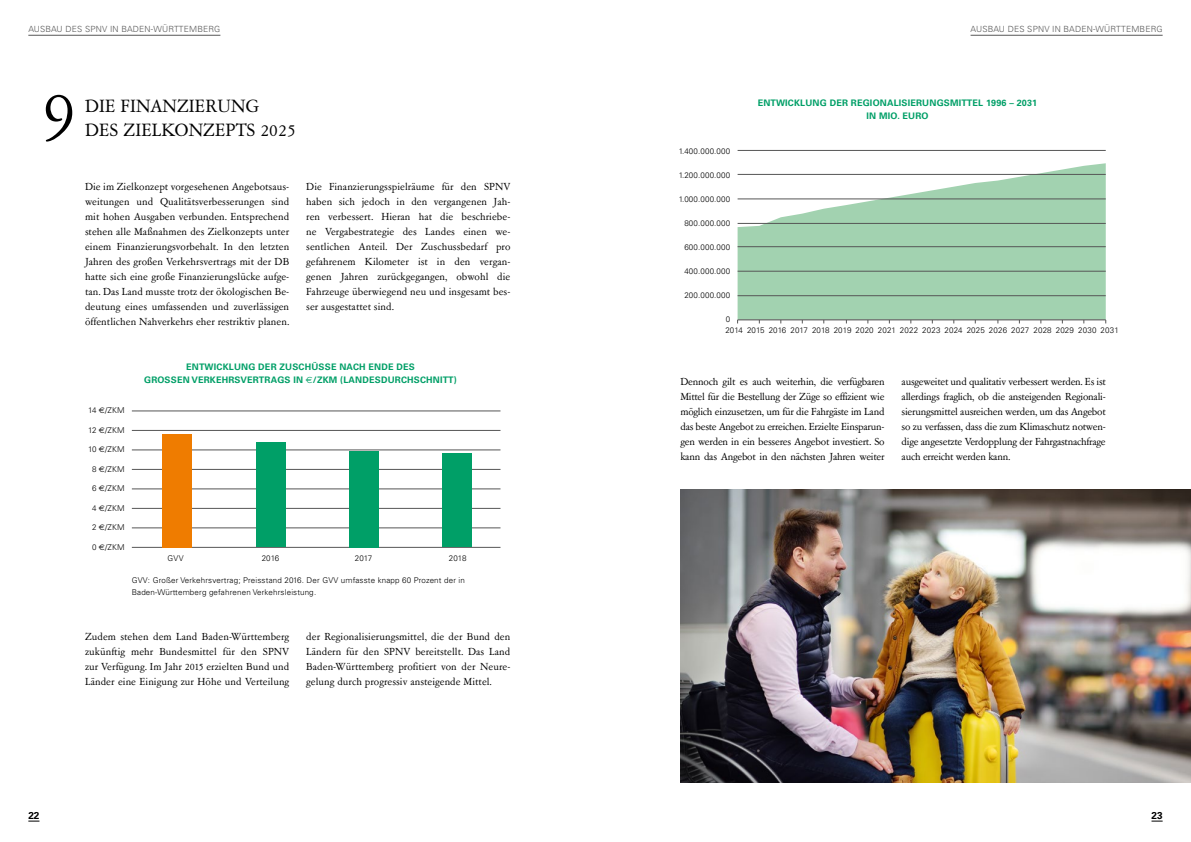
<style>
.page{position:relative;width:1191px;height:842px;background:#fff}
.page>*{position:absolute;margin:0;border:0;box-sizing:border-box;transform-origin:0 0}
.t1{font:76px "Garamont Amst SBOP Rom";color:#000}
.t2{font:20px "Garamont Amst SBOP Rom";letter-spacing:.005em;color:#000}
.t3{font:11.5px/15px "Garamont Amst SBOP Rom";letter-spacing:.005em;color:#000;text-align:justify}
.t4{font:700 10px "Univers";color:#000}
.t5{font:700 9px/13px "Univers";letter-spacing:.02em;color:#009f67;text-align:center}
.t6{font:300 8.5px "Univers";letter-spacing:.02em;color:#565656}
.t7{font:300 8px/12px "Univers";letter-spacing:.02em;color:#000}
.s1{font-family:"Euro Sans";font-weight:400}
</style>
<div class="page">
<hr style="left:132px;top:547px;width:368px;height:1px;background:#565656">
<hr style="left:132px;top:527px;width:368px;height:1px;background:#565656">
<hr style="left:132px;top:508px;width:368px;height:1px;background:#565656">
<hr style="left:132px;top:488px;width:368px;height:1px;background:#565656">
<hr style="left:132px;top:469px;width:368px;height:1px;background:#565656">
<hr style="left:132px;top:449px;width:368px;height:1px;background:#565656">
<hr style="left:132px;top:430px;width:368px;height:1px;background:#565656">
<hr style="left:132px;top:410px;width:368px;height:1px;background:#565656">
<div style="left:162px;top:434px;width:30px;height:113px;background:#ef7c00"></div>
<div style="left:256px;top:442px;width:29px;height:105px;background:#009f67"></div>
<div style="left:349px;top:451px;width:30px;height:96px;background:#009f67"></div>
<div style="left:442px;top:454px;width:30px;height:93px;background:#009f67"></div>
<svg style="left:737px;top:163px;width:368px;height:157px;fill:#a2d2b0"></svg>
<hr style="left:737px;top:150px;width:368px;height:1px;background:#565656">
<hr style="left:737px;top:174px;width:368px;height:1px;background:#565656">
<hr style="left:737px;top:199px;width:368px;height:1px;background:#565656">
<hr style="left:737px;top:223px;width:368px;height:1px;background:#565656">
<hr style="left:737px;top:246px;width:368px;height:1px;background:#565656">
<hr style="left:737px;top:271px;width:368px;height:1px;background:#565656">
<hr style="left:737px;top:295px;width:368px;height:1px;background:#565656">
<hr style="left:970px;top:35px;width:192px;height:1px;background:#565656">
<hr style="left:28px;top:35px;width:192px;height:1px;background:#565656">
<hr style="left:737px;top:320px;width:368px;height:1px;background:#565656">
<img style="left:680px;top:489px;width:511px;height:293px">
<p class="t6" style="left:28px;top:24px;width:193px">AUSBAU DES SPNV IN BADEN-WÜRTTEMBERG</p>
<h1 class="t1" style="left:43px;top:75px;width:34px">9</h1>
<h2 class="t2" style="left:85px;top:96px;width:175px">DIE FINANZIERUNG</h2>
<h2 class="t2" style="left:85px;top:120px;width:212px">DES ZIELKONZEPTS 2025</h2>
<p class="t3" style="left:85px;top:179px;width:206px">Die im Zielkonzept vorgesehenen Angebotsaus&shy;weitungen und Qualitätsverbesserungen sind mit hohen Ausgaben verbunden. Entsprechend stehen alle Maßnahmen des Zielkonzepts unter einem Finanzierungsvorbehalt. In den letzten Jahren des großen Verkehrsvertrags mit der DB hatte sich eine große Finanzierungslücke aufge&shy;tan. Das Land musste trotz der ökologischen Be&shy;deutung eines umfassenden und zuverlässigen öffentlichen Nahverkehrs eher restriktiv planen.</p>
<p class="t3" style="left:306px;top:179px;width:206px">Die Finanzierungsspielräume für den SPNV haben sich jedoch in den vergangenen Jah&shy;ren verbessert. Hieran hat die beschriebe&shy;ne Vergabestrategie des Landes einen we&shy;sentlichen Anteil. Der Zuschussbedarf pro gefahrenem Kilometer ist in den vergan&shy;genen Jahren zurückgegangen, obwohl die Fahrzeuge überwiegend neu und insgesamt bes&shy;ser ausgestattet sind.</p>
<p class="t5" style="left:144px;top:360px;width:314px">ENTWICKLUNG DER ZUSCHÜSSE NACH ENDE DES<br>GROSSEN VERKEHRSVERTRAGS IN <span class="s1">€</span>/ZKM (LANDESDURCHSCHNITT)</p>
<p class="t7" style="left:88px;top:404px;width:38px">14 <span class="s1">€</span>/ZKM</p>
<p class="t7" style="left:88px;top:424px;width:38px">12 <span class="s1">€</span>/ZKM</p>
<p class="t7" style="left:88px;top:443px;width:38px">10 <span class="s1">€</span>/ZKM</p>
<p class="t7" style="left:92px;top:463px;width:34px">8 <span class="s1">€</span>/ZKM</p>
<p class="t7" style="left:92px;top:482px;width:34px">6 <span class="s1">€</span>/ZKM</p>
<p class="t7" style="left:92px;top:502px;width:34px">4 <span class="s1">€</span>/ZKM</p>
<p class="t7" style="left:92px;top:521px;width:34px">2 <span class="s1">€</span>/ZKM</p>
<p class="t7" style="left:92px;top:541px;width:34px">0 <span class="s1">€</span>/ZKM</p>
<p class="t7" style="left:167px;top:552px;width:18px">GVV</p>
<p class="t7" style="left:262px;top:552px;width:19px">2016</p>
<p class="t7" style="left:355px;top:552px;width:19px">2017</p>
<p class="t7" style="left:449px;top:552px;width:19px">2018</p>
<p class="t7" style="left:132px;top:574px;width:334px">GVV: Großer Verkehrsvertrag; Preisstand 2016. Der GVV umfasste knapp 60 Prozent der in<br>Baden-Württemberg gefahrenen Verkehrsleistung.</p>
<p class="t3" style="left:85px;top:629px;width:206px">Zudem stehen dem Land Baden-Württemberg zukünftig mehr Bundesmittel für den SPNV zur Verfügung. Im Jahr 2015 erzielten Bund und Länder eine Einigung zur Höhe und Verteilung</p>
<p class="t3" style="left:306px;top:629px;width:206px">der Regionalisierungsmittel, die der Bund den Ländern für den SPNV bereitstellt. Das Land Baden-Württemberg profitiert von der Neure&shy;gelung durch progressiv ansteigende Mittel.</p>
<p class="t6" style="left:970px;top:24px;width:193px">AUSBAU DES SPNV IN BADEN-WÜRTTEMBERG</p>
<p class="t5" style="left:757px;top:96px;width:281px">ENTWICKLUNG DER REGIONALISIERUNGSMITTEL 1996 – 2031<br>IN MIO. EURO</p>
<p class="t7" style="left:679px;top:145px;width:53px">1.400.000.000</p>
<p class="t7" style="left:679px;top:169px;width:53px">1.200.000.000</p>
<p class="t7" style="left:678px;top:193px;width:53px">1.000.000.000</p>
<p class="t7" style="left:684px;top:217px;width:47px">800.000.000</p>
<p class="t7" style="left:684px;top:241px;width:47px">600.000.000</p>
<p class="t7" style="left:684px;top:265px;width:47px">400.000.000</p>
<p class="t7" style="left:684px;top:289px;width:47px">200.000.000</p>
<p class="t7" style="left:725px;top:314px;width:395px;line-height:11px">0<br>2014 2015 2016 2017 2018 2019 2020 2021 2022 2023 2024 2025 2026 2027 2028 2029 2030 2031</p>
<p class="t3" style="left:680px;top:374px;width:206px">Dennoch gilt es auch weiterhin, die verfügbaren Mittel für die Bestellung der Züge so effizient wie möglich einzusetzen, um für die Fahrgäste im Land das beste Angebot zu erreichen. Erzielte Einsparun&shy;gen werden in ein besseres Angebot investiert. So kann das Angebot in den nächsten Jahren weiter</p>
<p class="t3" style="left:901px;top:374px;width:206px">ausgeweitet und qualitativ verbessert werden. Es ist allerdings fraglich, ob die ansteigenden Regionali&shy;sierungsmittel ausreichen werden, um das Angebot so zu verfassen, dass die zum Klimaschutz notwen&shy;dige angesetzte Verdopplung der Fahrgastnachfrage auch erreicht werden kann.</p>
<p class="t4" style="left:28px;top:809px;width:13px">22</p>
<p class="t4" style="left:1151px;top:809px;width:13px">23</p>
</div>
